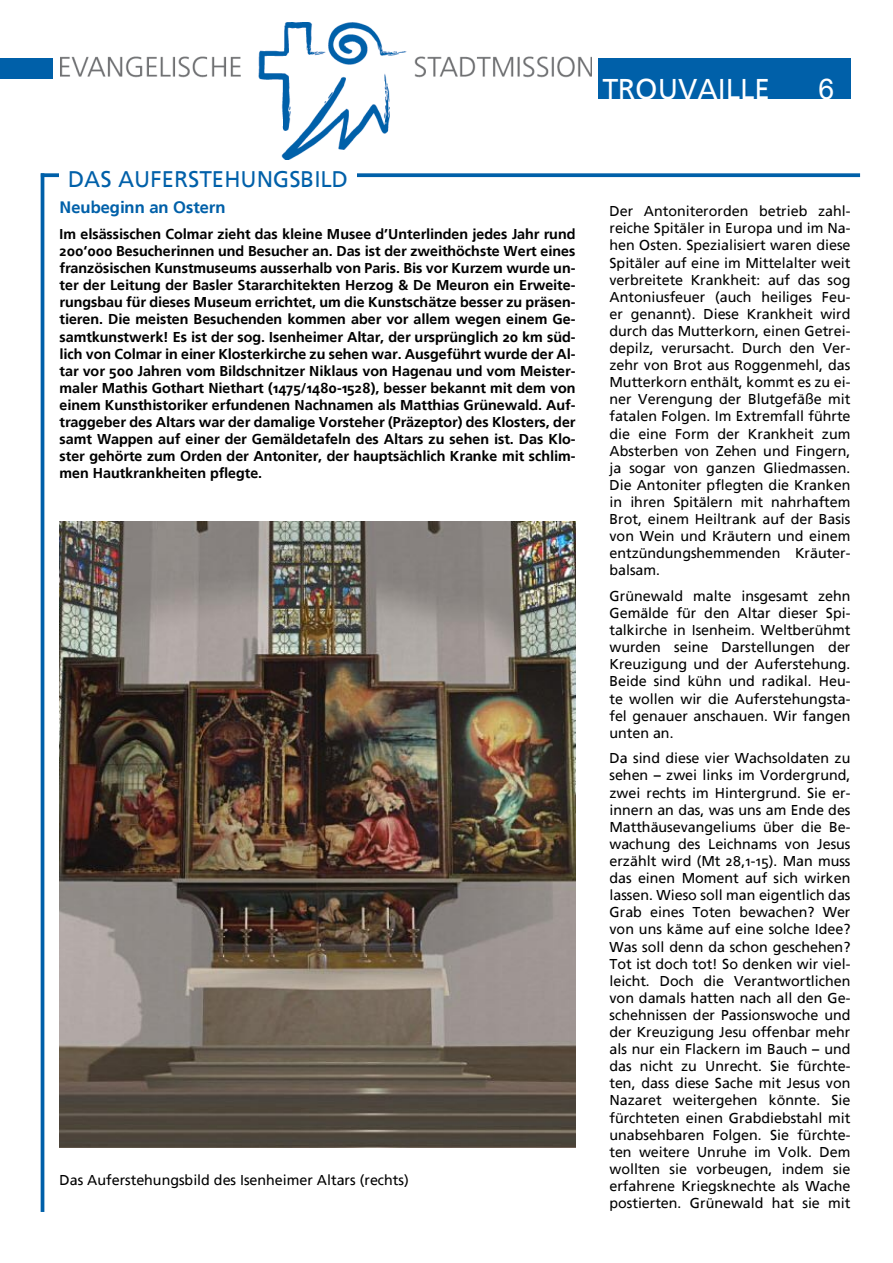
<style>
.page{position:relative;width:893px;height:1263px;background:#fff}
.page>*{position:absolute;margin:0;border:0;box-sizing:border-box;transform-origin:0 0}
.t1{font:28.5px "Frutiger Linotype";color:#fff}
.t2{font:28.5px "Arial";color:#fff}
.t3{font:22.5px "Frutiger Linotype";color:#0060a9}
.t4{font:700 16.5px "Frutiger Linotype";color:#0060a9}
.t5{font:14.25px/17.1px "Frutiger Linotype";color:#000;text-align:justify}
.t6{font:700 14.25px/17.1px "Frutiger Linotype";color:#000;text-align:justify}
</style>
<div class="page">
<hr style="left:41px;top:175px;width:3px;height:1035px;background:#0060a9">
<svg style="left:43px;top:173px;width:815px;height:4px;background:#156daf"></svg>
<div style="left:598px;top:59px;width:252px;height:40px;background:#0060a9"></div>
<img style="left:61px;top:22px;width:531px;height:137px">
<div style="left:0;top:59px;width:52px;height:20px;background:#0060a9"></div>
<div style="left:60px;top:170px;width:297px;height:17px;background:#fff"></div>
<img style="left:60px;top:521px;width:515px;height:627px">
<h1 class="t1" style="left:602px;top:72px;width:169px">TROUVAILLE</h1>
<h1 class="t2" style="left:818px;top:70px;width:17px">6</h1>
<h2 class="t3" style="left:68px;top:166px;width:258px">Das Au ferstehu ngsbild</h2>
<p class="t4" style="left:60px;top:197px;width:167px">Neubeginn an Ostern</p>
<p class="t6" style="left:60px;top:225px;width:517px">Im elsässischen Colmar zieht das kleine Musee d’Unterlinden jedes Jahr rund 200‘000 Besucherinnen und Besucher an. Das ist der zweithöchste Wert eines französischen Kunstmuseums ausserhalb von Paris. Bis vor Kurzem wurde un&shy;ter der Leitung der Basler Stararchitekten Herzog &amp; De Meuron ein Erweite&shy;rungsbau für dieses Museum errichtet, um die Kunstschätze besser zu präsen&shy;tieren. Die meisten Besuchenden kommen aber vor allem wegen einem Ge&shy;samtkunstwerk! Es ist der sog. Isenheimer Altar, der ursprünglich 20 km süd&shy;lich von Colmar in einer Klosterkirche zu sehen war. Ausgeführt wurde der Al&shy;tar vor 500 Jahren vom Bildschnitzer Niklaus von Hagenau und vom Meister&shy;maler Mathis Gothart Niethart (1475/1480-1528), besser bekannt mit dem von einem Kunsthistoriker erfundenen Nachnamen als Matthias Grünewald. Auf&shy;traggeber des Altars war der damalige Vorsteher (Präzeptor) des Klosters, der samt Wappen auf einer der Gemäldetafeln des Altars zu sehen ist. Das Klo&shy;ster gehörte zum Orden der Antoniter, der hauptsächlich Kranke mit schlim&shy;men Hautkrankheiten pflegte.</p>
<p class="t5" style="left:60px;top:1171px;width:351px">Das Auferstehungsbild des Isenheimer Altars (rechts)</p>
<p class="t5" style="left:609px;top:203px;width:242px">Der Antoniterorden betrieb zahl&shy;reiche Spitäler in Europa und im Na&shy;hen Osten. Spezialisiert waren diese Spitäler auf eine im Mittelalter weit verbreitete Krankheit: auf das sog Antoniusfeuer (auch heiliges Feu&shy;er genannt). Diese Krankheit wird durch das Mutterkorn, einen Getrei&shy;depilz, verursacht. Durch den Ver&shy;zehr von B rot aus Roggenmehl, das Mutterkorn enthält, kommt es zu ei&shy;ner Verengung der B lutgefäße mit fatalen Folgen. Im Extremfall führte die eine Form der Krankheit zum Absterben von Zehen und Fingern, ja sogar von ganzen Gliedmassen.<br>Die Antoniter pflegten die Kranken in ihren Spitälern mit nahrhaftem B rot, einem Heiltrank auf der Basis von Wein und Kräutern und einem entzündungshemmenden Kräuter&shy;balsam.</p>
<p class="t5" style="left:609px;top:587px;width:242px">Grünewald malte insgesamt zehn Gemälde für den Altar dieser Spi&shy;talkirche in Isenheim. Weltberühmt wurden seine Darstellungen der Kreuzigung und der Auferstehung.<br>Beide sind kühn und radikal. Heu&shy;te wollen wir die Auferstehungsta&shy;fel genauer anschauen. Wir fangen unten an.</p>
<p class="t5" style="left:609px;top:750px;width:242px">Da sind diese vier Wachsoldaten zu sehen – zwei links im Vordergrund, zwei rechts im H intergrund. Sie er&shy;innern an das, was uns am Ende des Matthäusevangeliums über die Be&shy;wachung des Leichnams von Jesus erzählt wird (Mt 28,1-15). Man muss das einen Moment auf sich wirken lassen. Wieso soll man eigentlich das Grab eines Toten bewachen? Wer von uns käme auf eine solche Idee?<br>Was soll denn da schon geschehen?<br>Tot ist doch tot! So denken wir viel&shy;leicht. Doch die Verantwortlichen von damals hatten nach all den Ge&shy;schehnissen der Passionswoche und der Kreuzigung Jesu offenbar mehr als nur ein Flackern im Bauch – und das nicht zu Unrecht. Sie fürchte&shy;ten, dass diese Sache mit Jesus von Nazaret weitergehen könnte. Sie fürchteten einen Grabdiebstahl mit unabsehbaren Folgen. Sie fürchte&shy;ten weitere Unruhe im Volk. Dem wollten sie vorbeugen, indem sie erfahrene Kriegsknechte als Wache postierten. Grünewald hat sie mit</p>
</div>
